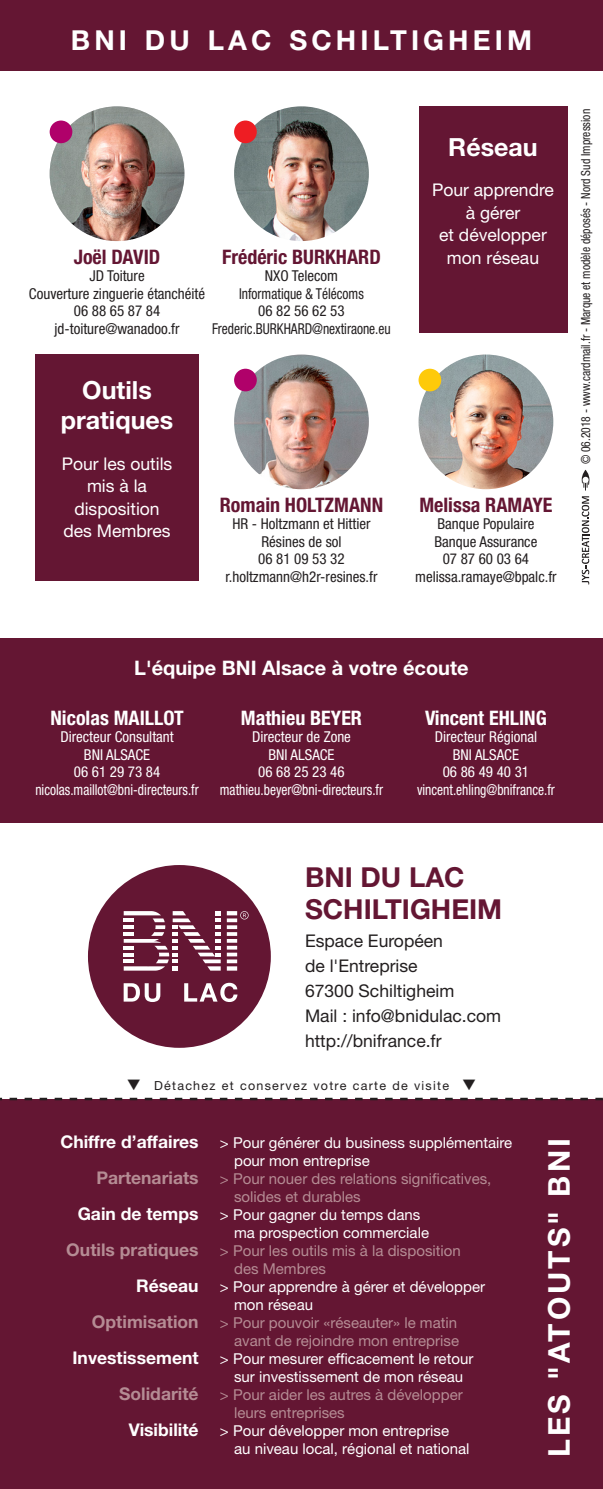
<style>
.page{position:relative;width:603px;height:1489px;background:#fff}
.page>*{position:absolute;margin:0;border:0;box-sizing:border-box;transform-origin:0 0}
.t1{font:700 30px "Helvetica Neue";letter-spacing:.1em;color:#fff}
.t2{font:700 27.5px "Helvetica Neue";color:#641633}
.t3{font:700 27.5px "Helvetica Neue";letter-spacing:.15em;color:#fff}
.t4{font:700 25px "Helvetica Neue";color:#fff}
.t5{font:700 condensed 20px "Helvetica Neue";color:#641633}
.t6{font:700 condensed 20px "Helvetica Neue";color:#fff}
.t7{font:700 20px "Helvetica Neue";color:#fff}
.t8{font:17.5px "Helvetica Neue";color:#231f20}
.t9{font:17.5px "Helvetica Neue";color:#fff}
.t10{font:700 17.5px "Helvetica Neue";color:#fff}
.t11{font:700 17.5px "Helvetica Neue";color:#b58c94}
.t12{font:15px "Helvetica Neue";color:#fff}
.t13{font:condensed 15px "Helvetica Neue";color:#231f20}
.t14{font:15px "Helvetica Neue";color:#b58c94}
.t15{font:condensed 15px "Helvetica Neue";color:#fff}
.t16{font:condensed 15px "Helvetica Neue";color:#fff;scale:.9 1}
.t17{font:condensed 15px "Helvetica Neue";color:#231f20;scale:.9 1}
.t18{font:condensed 12.5px "Helvetica Neue";color:#231f20;scale:.93 1}
.Normal_e{font:12.5px "Helvetica Neue";letter-spacing:.1em;color:#231f20}
</style>
<div class="page">
<div style="left:0;top:638px;width:602px;height:184px;background:#641633"></div>
<div style="left:88px;top:865px;width:183px;height:182px;background:#641633;border-radius:50%"></div>
<svg style="left:227px;top:939px;width:10px;height:3px"></svg>
<svg style="left:227px;top:959px;width:10px;height:4px"></svg>
<svg style="left:227px;top:918px;width:10px;height:4px"></svg>
<svg style="left:227px;top:925px;width:10px;height:4px"></svg>
<svg style="left:227px;top:945px;width:10px;height:4px"></svg>
<svg style="left:227px;top:932px;width:10px;height:3px"></svg>
<svg style="left:227px;top:952px;width:10px;height:4px"></svg>
<svg style="left:227px;top:966px;width:10px;height:4px"></svg>
<svg style="left:227px;top:911px;width:10px;height:4px"></svg>
<svg style="left:240px;top:911px;width:8px;height:8px"></svg>
<svg style="left:124px;top:911px;width:96px;height:59px"></svg>
<svg style="left:124px;top:983px;width:36px;height:18px"></svg>
<svg style="left:184px;top:982px;width:53px;height:19px"></svg>
<div style="left:0;top:1098px;width:602px;height:390px;background:#641633"></div>
<svg style="left:0;top:1097px;width:602px;height:3px"></svg>
<div style="left:0;top:0;width:602px;height:71px;background:#641633"></div>
<svg style="left:581px;top:469px;width:8px;height:21px"></svg>
<svg style="left:581px;top:496px;width:8px;height:88px"></svg>
<img style="left:50px;top:106px;width:134px;height:135px;border-radius:67px">
<img style="left:234px;top:106px;width:135px;height:135px;border-radius:67px">
<img style="left:234px;top:354px;width:135px;height:135px;border-radius:67px">
<img style="left:418px;top:354px;width:135px;height:135px;border-radius:67px">
<div style="left:418px;top:106px;width:149px;height:227px;background:#641633"></div>
<div style="left:50px;top:120px;width:22px;height:23px;background:#b0016a;border-radius:50%"></div>
<div style="left:234px;top:120px;width:23px;height:23px;background:#ee1d23;border-radius:50%"></div>
<div style="left:234px;top:369px;width:23px;height:22px;background:#b0016a;border-radius:50%"></div>
<div style="left:418px;top:369px;width:23px;height:22px;background:#feca0a;border-radius:50%"></div>
<div style="left:35px;top:354px;width:163px;height:227px;background:#641633"></div>
<p class="t3" style="left:71px;top:23px;width:462px">BNI DU LAC SCHILTIGHEIM</p>
<p class="t5" style="left:74px;top:244px;width:88px">Joël DAVID</p>
<p class="t13" style="left:89px;top:267px;width:57px">JD Toiture</p>
<p class="t13" style="left:29px;top:285px;width:178px">Couverture zinguerie étanchéité</p>
<p class="t13" style="left:74px;top:302px;width:88px">06 88 65 87 84</p>
<p class="t13" style="left:54px;top:320px;width:126px">jd-toiture@wanadoo.fr</p>
<p class="t5" style="left:222px;top:244px;width:160px">Frédéric BURKHARD</p>
<p class="t13" style="left:265px;top:267px;width:75px">NXO Telecom</p>
<p class="t17" style="left:239px;top:285px;width:140px">Informatique &amp; Télécoms</p>
<p class="t13" style="left:258px;top:302px;width:88px">06 82 56 62 53</p>
<p class="t17" style="left:212px;top:320px;width:200px">Frederic.BURKHARD@nextiraone.eu</p>
<p class="t4" style="left:82px;top:375px;width:71px">Outils</p>
<p class="t4" style="left:61px;top:405px;width:114px">pratiques</p>
<p class="t9" style="left:62px;top:453px;width:112px">Pour les outils</p>
<p class="t9" style="left:87px;top:475px;width:61px">mis à la</p>
<p class="t9" style="left:74px;top:498px;width:87px">disposition</p>
<p class="t9" style="left:63px;top:520px;width:108px">des Membres</p>
<p class="t5" style="left:220px;top:492px;width:165px">Romain HOLTZMANN</p>
<p class="t13" style="left:232px;top:515px;width:139px">HR - Holtzmann et Hittier</p>
<p class="t13" style="left:261px;top:533px;width:81px">Résines de sol</p>
<p class="t13" style="left:258px;top:550px;width:88px">06 81 09 53 32</p>
<p class="t13" style="left:225px;top:568px;width:153px">r.holtzmann@h2r-resines.fr</p>
<p class="t4" style="left:448px;top:131px;width:91px">Réseau</p>
<p class="t9" style="left:432px;top:180px;width:123px">Pour apprendre</p>
<p class="t9" style="left:465px;top:202px;width:56px">à gérer</p>
<p class="t9" style="left:439px;top:225px;width:109px">et développer</p>
<p class="t9" style="left:446px;top:247px;width:94px">mon réseau</p>
<p class="t5" style="left:419px;top:492px;width:134px">Melissa RAMAYE</p>
<p class="t13" style="left:437px;top:515px;width:98px">Banque Populaire</p>
<p class="t13" style="left:434px;top:533px;width:104px">Banque Assurance</p>
<p class="t13" style="left:442px;top:550px;width:88px">07 87 60 03 64</p>
<p class="t13" style="left:415px;top:568px;width:143px">melissa.ramaye@bpalc.fr</p>
<p class="t18" style="left:578px;top:464px;width:383px;rotate:-90deg">© 06.2018 - www.cardmail.fr - Marque et modèle déposés - Nord Sud Impression</p>
<p class="t7" style="left:134px;top:655px;width:336px">L'équipe BNI Alsace à votre écoute</p>
<p class="t6" style="left:50px;top:705px;width:135px">Nicolas MAILLOT</p>
<p class="t15" style="left:60px;top:728px;width:115px">Directeur Consultant</p>
<p class="t15" style="left:84px;top:745px;width:68px">BNI ALSACE</p>
<p class="t15" style="left:74px;top:763px;width:88px">06 61 29 73 84</p>
<p class="t16" style="left:35px;top:780px;width:183px">nicolas.maillot@bni-directeurs.fr</p>
<p class="t6" style="left:241px;top:705px;width:123px">Mathieu BEYER</p>
<p class="t15" style="left:252px;top:728px;width:100px">Directeur de Zone</p>
<p class="t15" style="left:268px;top:745px;width:68px">BNI ALSACE</p>
<p class="t15" style="left:258px;top:763px;width:88px">06 68 25 23 46</p>
<p class="t16" style="left:220px;top:780px;width:183px">mathieu.beyer@bni-directeurs.fr</p>
<p class="t6" style="left:425px;top:705px;width:123px">Vincent EHLING</p>
<p class="t15" style="left:434px;top:728px;width:104px">Directeur Régional</p>
<p class="t15" style="left:452px;top:745px;width:68px">BNI ALSACE</p>
<p class="t15" style="left:442px;top:763px;width:88px">06 86 49 40 31</p>
<p class="t16" style="left:417px;top:780px;width:155px">vincent.ehling@bnifrance.fr</p>
<p class="t2" style="left:305px;top:859px;width:161px">BNI DU LAC</p>
<p class="t2" style="left:305px;top:892px;width:199px">SCHILTIGHEIM</p>
<p class="t8" style="left:305px;top:929px;width:139px">Espace Européen</p>
<p class="t8" style="left:305px;top:954px;width:114px">de l'Entreprise</p>
<p class="t8" style="left:305px;top:979px;width:151px">67300 Schiltigheim</p>
<p class="t8" style="left:305px;top:1004px;width:197px">Mail : info@bnidulac.com</p>
<p class="t8" style="left:305px;top:1029px;width:138px">http://bnifrance.fr</p>
<p class="Normal_e" style="left:127px;top:1078px;width:350px">▼ Détachez et conservez votre carte de visite ▼</p>
<p class="t10" style="left:60px;top:1130px;width:140px">Chiffre d’affaires</p>
<p class="t11" style="left:96px;top:1166px;width:104px">Partenariats</p>
<p class="t10" style="left:78px;top:1202px;width:122px">Gain de temps</p>
<p class="t11" style="left:66px;top:1238px;width:134px">Outils pratiques</p>
<p class="t10" style="left:136px;top:1274px;width:64px">Réseau</p>
<p class="t11" style="left:92px;top:1310px;width:108px">Optimisation</p>
<p class="t10" style="left:72px;top:1346px;width:128px">Investissement</p>
<p class="t11" style="left:119px;top:1382px;width:81px">Solidarité</p>
<p class="t10" style="left:129px;top:1418px;width:71px">Visibilité</p>
<p class="t12" style="left:220px;top:1133px;width:294px">&gt; Pour générer du business supplémentaire</p>
<p class="t12" style="left:234px;top:1151px;width:137px">pour mon entreprise</p>
<p class="t14" style="left:220px;top:1169px;width:273px">&gt; Pour nouer des relations significatives,</p>
<p class="t14" style="left:234px;top:1187px;width:128px">solides et durables</p>
<p class="t12" style="left:220px;top:1205px;width:202px">&gt; Pour gagner du temps dans</p>
<p class="t12" style="left:234px;top:1223px;width:196px">ma prospection commerciale</p>
<p class="t14" style="left:220px;top:1241px;width:242px">&gt; Pour les outils mis à la disposition</p>
<p class="t14" style="left:234px;top:1259px;width:93px">des Membres</p>
<p class="t12" style="left:220px;top:1277px;width:266px">&gt; Pour apprendre à gérer et développer</p>
<p class="t12" style="left:234px;top:1295px;width:80px">mon réseau</p>
<p class="t14" style="left:220px;top:1313px;width:239px">&gt; Pour pouvoir «réseauter» le matin</p>
<p class="t14" style="left:234px;top:1331px;width:226px">avant de rejoindre mon entreprise</p>
<p class="t12" style="left:220px;top:1349px;width:255px">&gt; Pour mesurer efficacement le retour</p>
<p class="t12" style="left:234px;top:1367px;width:230px">sur investissement de mon réseau</p>
<p class="t14" style="left:220px;top:1385px;width:244px">&gt; Pour aider les autres à développer</p>
<p class="t14" style="left:234px;top:1403px;width:112px">leurs entreprises</p>
<p class="t12" style="left:220px;top:1421px;width:231px">&gt; Pour développer mon entreprise</p>
<p class="t12" style="left:234px;top:1439px;width:237px">au niveau local, régional et national</p>
<p class="t1" style="left:540px;top:1456px;width:320px;rotate:-90deg">LES "ATOUTS" BNI</p>
</div>
